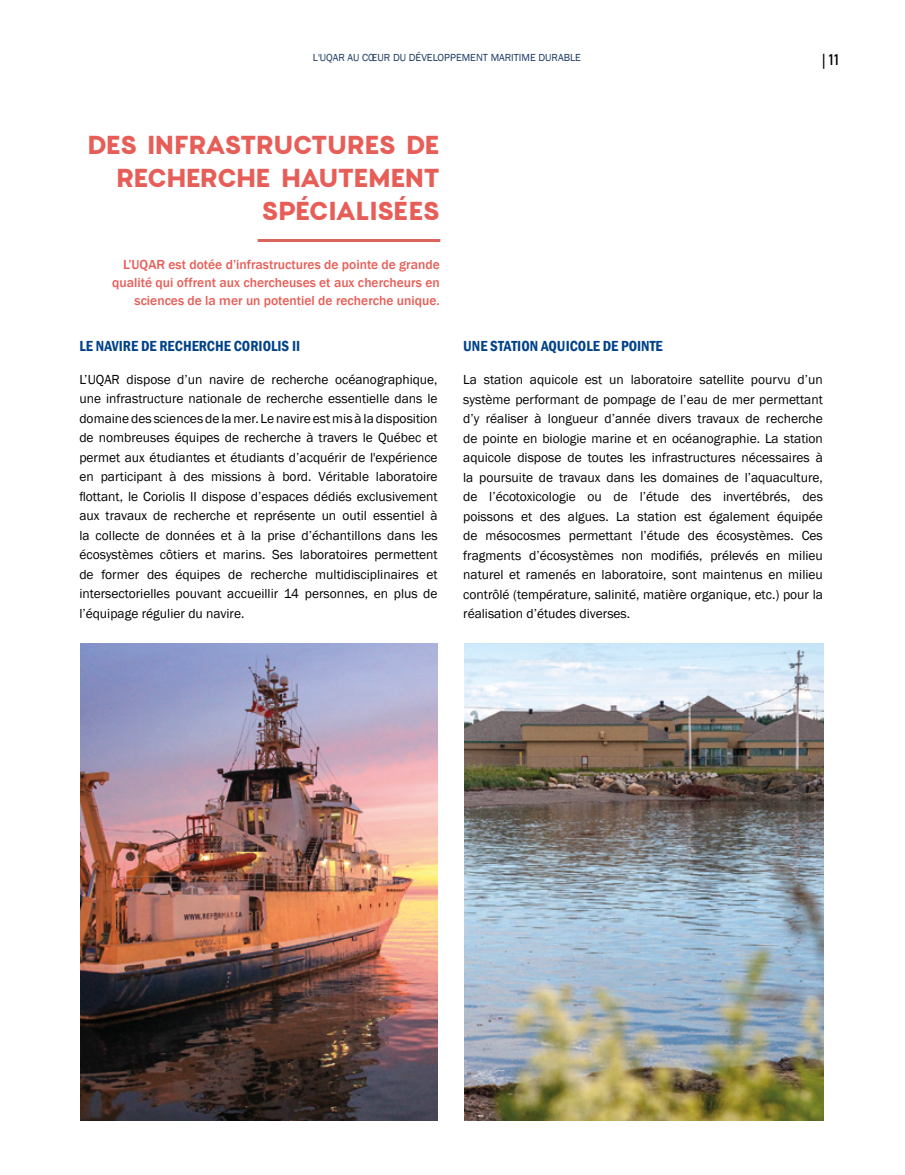
<style>
.page{position:relative;width:905px;height:1175px;background:#fff}
.page>*{position:absolute;margin:0;border:0;box-sizing:border-box;transform-origin:0 0}
.t1{font:700 25.5px/33px "Charlevoix Pro";letter-spacing:-.04em;color:#e65e57;text-align:right}
.t2{font:600 condensed 15px "Franklin Gothic";color:#004289}
.t3{font:700 15px "DIN Condensed";color:#000}
.t4{font:13.5px/19.5px "Franklin Gothic";color:#000;text-align:justify}
.t5{font:500 13.5px/18px "Franklin Gothic";color:#e65e57;text-align:right}
.t6{font:10.5px "Franklin Gothic";color:#1a3861}
</style>
<div class="page">
<img style="left:80px;top:644px;width:357px;height:476px">
<hr style="left:258px;top:239px;width:182px;height:3px;background:#da635b">
<img style="left:464px;top:644px;width:360px;height:476px">
<p class="t6" style="left:313px;top:51px;width:269px">L'UQAR AU COEUR DU DÉVELOPPEMENT MARITIME DURABLE</p>
<h1 class="t1" style="left:87px;top:129px;width:354px">DES INFRASTRUCTURES DE<br>RECHERCHE HAUTEMENT<br>SPÉCIALISÉES</h1>
<p class="t5" style="left:112px;top:255px;width:329px">L’UQAR est dotée d’infrastructures de pointe de grande qualité qui offrent aux chercheuses et aux chercheurs en sciences de la mer un potentiel de recherche unique.</p>
<p class="t3" style="left:822px;top:51px;width:19px">| 11</p>
<p class="t2" style="left:79px;top:335px;width:222px">LE NAVIRE DE RECHERCHE CORIOLIS II</p>
<p class="t4" style="left:79px;top:370px;width:360px">L’UQAR dispose d’un navire de recherche océanographique, une infrastructure nationale de recherche essentielle dans le domaine des sciences de la mer. Le navire est mis à la disposition de nombreuses équipes de recherche à travers le Québec et permet aux étudiantes et étudiants d’acquérir de l'expérience en participant à des missions à bord. Véritable laboratoire flottant, le Coriolis II dispose d’espaces dédiés exclusivement aux travaux de recherche et représente un outil essentiel à la collecte de données et à la prise d’échantillons dans les écosystèmes côtiers et marins. Ses laboratoires permettent de former des équipes de recherche multidisciplinaires et intersectorielles pouvant accueillir 14 personnes, en plus de l’équipage régulier du navire.</p>
<p class="t2" style="left:463px;top:336px;width:201px">UNE STATION AQUICOLE DE POINTE</p>
<p class="t4" style="left:463px;top:370px;width:361px">La station aquicole est un laboratoire satellite pourvu d’un système performant de pompage de l’eau de mer permettant d’y réaliser à longueur d’année divers travaux de recherche de pointe en biologie marine et en océanographie. La station aquicole dispose de toutes les infrastructures nécessaires à la poursuite de travaux dans les domaines de l’aquaculture, de l’écotoxicologie ou de l’étude des invertébrés, des poissons et des algues. La station est également équipée de mésocosmes permettant l’étude des écosystèmes. Ces fragments d’écosystèmes non modifiés, prélevés en milieu naturel et ramenés en laboratoire, sont maintenus en milieu contrôlé (température, salinité, matière organique, etc.) pour la réalisation d’études diverses.</p>
</div>
